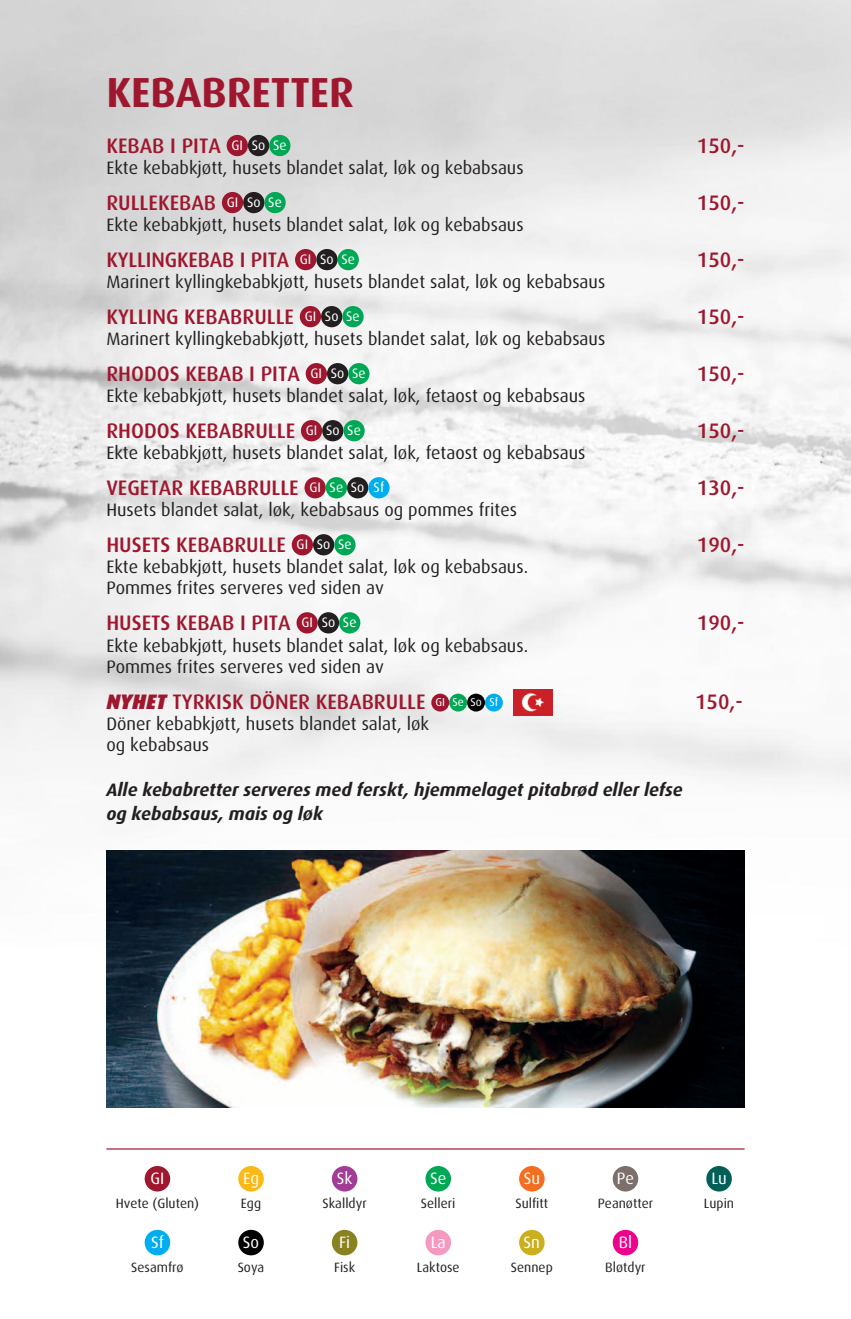
<style>
.page{position:relative;width:851px;height:1319px;background:#fff}
.page>*{position:absolute;margin:0;border:0;box-sizing:border-box;transform-origin:0 0}
.t1{font:700 42px "Dax";color:#9e172e}
.t2{font:500 21px "Dax";color:#9e172e}
.t3{font:18px/21px "Dax";color:#231f20}
.t4{font:italic 700 18px/24px "Dax";color:#231f20}
.t5{font:16.5px "Dax";color:#fff}
.t6{font:13.8px "Dax";color:#fff}
.t7{font:13.5px "Dax";color:#231f20}
.t8{font:11.55px "Dax";color:#fff}
.s1{font-weight:900;font-style:italic}
</style>
<div class="page">
<img style="left:0;top:0;width:850px;height:1256px">
<hr style="left:106px;top:1148px;width:638px;height:1px;background:#9e172e">
<div style="left:145px;top:1165px;width:25px;height:26px;background:#9e172e;border-radius:50%"></div>
<div style="left:238px;top:1165px;width:26px;height:26px;background:#fcb814;border-radius:50%"></div>
<div style="left:332px;top:1165px;width:25px;height:26px;background:#a13d96;border-radius:50%"></div>
<div style="left:425px;top:1165px;width:26px;height:26px;background:#00a855;border-radius:50%"></div>
<div style="left:519px;top:1165px;width:25px;height:26px;background:#f36e21;border-radius:50%"></div>
<div style="left:612px;top:1165px;width:26px;height:26px;background:#7d6f6c;border-radius:50%"></div>
<div style="left:706px;top:1165px;width:25px;height:26px;background:#006057;border-radius:50%"></div>
<div style="left:145px;top:1229px;width:25px;height:26px;background:#00aeef;border-radius:50%"></div>
<div style="left:238px;top:1229px;width:26px;height:26px;background:#010101;border-radius:50%"></div>
<div style="left:332px;top:1229px;width:25px;height:26px;background:#8a8221;border-radius:50%"></div>
<div style="left:425px;top:1229px;width:26px;height:26px;background:#f499c2;border-radius:50%"></div>
<div style="left:519px;top:1229px;width:25px;height:26px;background:#caaf1f;border-radius:50%"></div>
<div style="left:612px;top:1229px;width:26px;height:26px;background:#ed028c;border-radius:50%"></div>
<div style="left:295px;top:249px;width:21px;height:21px;background:#9e172e;border-radius:50%"></div>
<div style="left:337px;top:249px;width:22px;height:21px;background:#00a855;border-radius:50%"></div>
<div style="left:316px;top:249px;width:21px;height:21px;background:#231f20;border-radius:50%"></div>
<div style="left:300px;top:306px;width:21px;height:21px;background:#9e172e;border-radius:50%"></div>
<div style="left:321px;top:306px;width:21px;height:21px;background:#231f20;border-radius:50%"></div>
<div style="left:342px;top:306px;width:21px;height:21px;background:#00a855;border-radius:50%"></div>
<div style="left:304px;top:477px;width:22px;height:21px;background:#9e172e;border-radius:50%"></div>
<div style="left:326px;top:477px;width:21px;height:21px;background:#00a855;border-radius:50%"></div>
<div style="left:347px;top:477px;width:21px;height:21px;background:#231f20;border-radius:50%"></div>
<div style="left:368px;top:477px;width:21px;height:21px;background:#00aeef;border-radius:50%"></div>
<div style="left:222px;top:192px;width:21px;height:21px;background:#9e172e;border-radius:50%"></div>
<div style="left:243px;top:192px;width:21px;height:21px;background:#231f20;border-radius:50%"></div>
<div style="left:264px;top:192px;width:21px;height:21px;background:#00a855;border-radius:50%"></div>
<div style="left:227px;top:135px;width:21px;height:21px;background:#9e172e;border-radius:50%"></div>
<div style="left:248px;top:135px;width:21px;height:21px;background:#231f20;border-radius:50%"></div>
<div style="left:269px;top:135px;width:21px;height:21px;background:#00a855;border-radius:50%"></div>
<div style="left:305px;top:363px;width:22px;height:21px;background:#9e172e;border-radius:50%"></div>
<div style="left:327px;top:363px;width:21px;height:21px;background:#231f20;border-radius:50%"></div>
<div style="left:348px;top:363px;width:21px;height:21px;background:#00a855;border-radius:50%"></div>
<div style="left:301px;top:420px;width:21px;height:21px;background:#9e172e;border-radius:50%"></div>
<div style="left:322px;top:420px;width:21px;height:21px;background:#231f20;border-radius:50%"></div>
<div style="left:343px;top:420px;width:21px;height:21px;background:#00a855;border-radius:50%"></div>
<div style="left:292px;top:534px;width:21px;height:21px;background:#9e172e;border-radius:50%"></div>
<div style="left:313px;top:534px;width:21px;height:21px;background:#231f20;border-radius:50%"></div>
<div style="left:334px;top:534px;width:21px;height:21px;background:#00a855;border-radius:50%"></div>
<div style="left:296px;top:612px;width:22px;height:21px;background:#9e172e;border-radius:50%"></div>
<div style="left:318px;top:612px;width:21px;height:21px;background:#231f20;border-radius:50%"></div>
<div style="left:339px;top:612px;width:21px;height:21px;background:#00a855;border-radius:50%"></div>
<div style="left:431px;top:693px;width:18px;height:18px;background:#9e172e;border-radius:50%"></div>
<div style="left:449px;top:693px;width:18px;height:18px;background:#00a855;border-radius:50%"></div>
<div style="left:467px;top:693px;width:18px;height:18px;background:#010101;border-radius:50%"></div>
<div style="left:485px;top:693px;width:18px;height:18px;background:#00aeef;border-radius:50%"></div>
<img style="left:106px;top:850px;width:638px;height:257px">
<img style="left:513px;top:689px;width:39px;height:26px">
<h1 class="t1" style="left:106px;top:68px;width:249px">KEBABRETTER</h1>
<p class="t2" style="left:106px;top:134px;width:116px">KEBAB I PITA</p>
<p class="t2" style="left:696px;top:134px;width:49px">150,-</p>
<p class="t3" style="left:106px;top:158px;width:419px">Ekte kebabkjøtt, husets blandet salat, løk og kebabsaus</p>
<p class="t2" style="left:106px;top:191px;width:111px">RULLEKEBAB</p>
<p class="t2" style="left:696px;top:191px;width:49px">150,-</p>
<p class="t3" style="left:106px;top:215px;width:419px">Ekte kebabkjøtt, husets blandet salat, løk og kebabsaus</p>
<p class="t2" style="left:106px;top:248px;width:184px">KYLLINGKEBAB I PITA</p>
<p class="t2" style="left:696px;top:248px;width:49px">150,-</p>
<p class="t3" style="left:106px;top:272px;width:500px">Marinert kyllingkebabkjøtt, husets blandet salat, løk og kebabsaus</p>
<p class="t2" style="left:106px;top:305px;width:189px">KYLLING KEBABRULLE</p>
<p class="t2" style="left:696px;top:305px;width:49px">150,-</p>
<p class="t3" style="left:106px;top:329px;width:500px">Marinert kyllingkebabkjøtt, husets blandet salat, løk og kebabsaus</p>
<p class="t2" style="left:106px;top:362px;width:195px">RHODOS KEBAB I PITA</p>
<p class="t2" style="left:696px;top:362px;width:49px">150,-</p>
<p class="t3" style="left:106px;top:386px;width:480px">Ekte kebabkjøtt, husets blandet salat, løk, fetaost og kebabsaus</p>
<p class="t2" style="left:106px;top:419px;width:190px">RHODOS KEBABRULLE</p>
<p class="t2" style="left:696px;top:419px;width:49px">150,-</p>
<p class="t3" style="left:106px;top:443px;width:480px">Ekte kebabkjøtt, husets blandet salat, løk, fetaost og kebabsaus</p>
<p class="t2" style="left:106px;top:476px;width:194px">VEGETAR KEBABRULLE</p>
<p class="t2" style="left:696px;top:476px;width:49px">130,-</p>
<p class="t3" style="left:106px;top:500px;width:412px">Husets blandet salat, løk, kebabsaus og pommes frites</p>
<p class="t2" style="left:106px;top:533px;width:181px">HUSETS KEBABRULLE</p>
<p class="t2" style="left:696px;top:533px;width:49px">190,-</p>
<p class="t3" style="left:106px;top:557px;width:423px">Ekte kebabkjøtt, husets blandet salat, løk og kebabsaus.<br>Pommes frites serveres ved siden av</p>
<p class="t2" style="left:106px;top:611px;width:186px">HUSETS KEBAB I PITA</p>
<p class="t2" style="left:696px;top:611px;width:49px">190,-</p>
<p class="t3" style="left:106px;top:635px;width:423px">Ekte kebabkjøtt, husets blandet salat, løk og kebabsaus.<br>Pommes frites serveres ved siden av</p>
<p class="t2" style="left:106px;top:689px;width:320px"><span class="s1">NYHET</span> TYRKISK DÖNER KEBABRULLE</p>
<p class="t2" style="left:695px;top:689px;width:49px">150,-</p>
<p class="t3" style="left:106px;top:713px;width:324px">Döner kebabkjøtt, husets blandet salat, løk og kebabsaus</p>
<p class="t4" style="left:106px;top:777px;width:578px">Alle kebabretter serveres med ferskt, hjemmelaget pitabrød eller lefse og kebabsaus, mais og løk</p>
<p class="t6" style="left:231px;top:137px;width:57px">GI So Se</p>
<p class="t6" style="left:227px;top:194px;width:57px">GI So Se</p>
<p class="t6" style="left:300px;top:251px;width:57px">GI So Se</p>
<p class="t6" style="left:304px;top:308px;width:57px">GI So Se</p>
<p class="t6" style="left:310px;top:365px;width:57px">GI So Se</p>
<p class="t6" style="left:306px;top:422px;width:57px">GI So Se</p>
<p class="t6" style="left:309px;top:479px;width:76px">GI Se So Sf</p>
<p class="t6" style="left:296px;top:536px;width:57px">GI So Se</p>
<p class="t6" style="left:301px;top:614px;width:57px">GI So Se</p>
<p class="t8" style="left:435px;top:695px;width:65px">GI Se So Sf</p>
<p class="t5" style="left:150px;top:1168px;width:15px">GI</p>
<p class="t7" style="left:116px;top:1195px;width:85px">Hvete (Gluten)</p>
<p class="t5" style="left:151px;top:1232px;width:14px">Sf</p>
<p class="t7" style="left:131px;top:1259px;width:54px">Sesamfrø</p>
<p class="t5" style="left:243px;top:1168px;width:17px">Eg</p>
<p class="t7" style="left:241px;top:1195px;width:22px">Egg</p>
<p class="t5" style="left:243px;top:1232px;width:18px">So</p>
<p class="t7" style="left:238px;top:1259px;width:28px">Soya</p>
<p class="t5" style="left:337px;top:1168px;width:17px">Sk</p>
<p class="t7" style="left:322px;top:1195px;width:46px">Skalldyr</p>
<p class="t5" style="left:339px;top:1232px;width:13px">Fi</p>
<p class="t7" style="left:334px;top:1259px;width:22px">Fisk</p>
<p class="t5" style="left:430px;top:1168px;width:18px">Se</p>
<p class="t7" style="left:421px;top:1195px;width:36px">Selleri</p>
<p class="t5" style="left:430px;top:1232px;width:17px">La</p>
<p class="t7" style="left:417px;top:1259px;width:44px">Laktose</p>
<p class="t5" style="left:523px;top:1168px;width:18px">Su</p>
<p class="t7" style="left:515px;top:1195px;width:34px">Sulfitt</p>
<p class="t5" style="left:523px;top:1232px;width:18px">Sn</p>
<p class="t7" style="left:511px;top:1259px;width:43px">Sennep</p>
<p class="t5" style="left:616px;top:1168px;width:19px">Pe</p>
<p class="t7" style="left:597px;top:1195px;width:57px">Peanøtter</p>
<p class="t5" style="left:618px;top:1232px;width:15px">Bl</p>
<p class="t7" style="left:605px;top:1259px;width:42px">Bløtdyr</p>
<p class="t5" style="left:711px;top:1168px;width:17px">Lu</p>
<p class="t7" style="left:703px;top:1195px;width:32px">Lupin</p>
</div>
